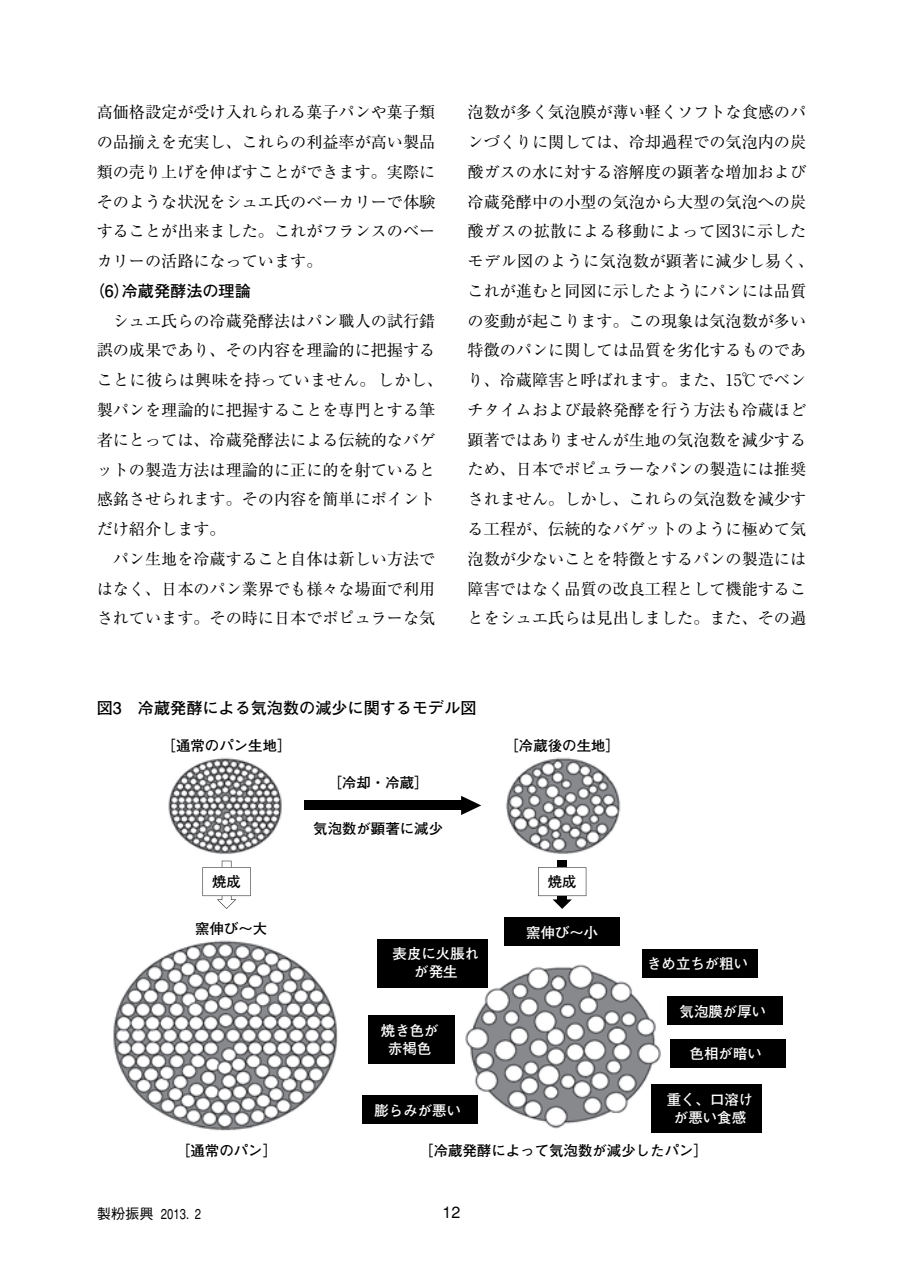
<style>
.page{position:relative;width:903px;height:1275px;background:#fff}
.page>*{position:absolute;margin:0;border:0;box-sizing:border-box;transform-origin:0 0}
.t1{font:16.1px/29.8px "Ryumin Pro";color:#000;text-align:justify}
.t2{font:700 16.1px "Futo Go B101 Pro";color:#000}
.t3{font:500 16.1px "Gothic BBB";color:#000}
.t4{font:700 14.35px "Futo Go B101 Pro";color:#000}
.t5{font:700 14.35px/18px "Futo Go B101 Pro";color:#fff;text-align:center}
.t6{font:500 14.17px "Gothic BBB Pro";color:#000}
.s1{font-family:"Gothic BBB"}
</style>
<div class="page">
<img style="left:113px;top:757px;width:649px;height:376px">
<div style="left:378px;top:939px;width:110px;height:48px;background:#000"></div>
<div style="left:652px;top:1084px;width:110px;height:48px;background:#000"></div>
<div style="left:369px;top:1016px;width:86px;height:48px;background:#000"></div>
<div style="left:362px;top:1095px;width:116px;height:29px;background:#000"></div>
<div style="left:642px;top:949px;width:115px;height:29px;background:#000"></div>
<div style="left:667px;top:996px;width:116px;height:29px;background:#000"></div>
<div style="left:670px;top:1039px;width:116px;height:29px;background:#000"></div>
<div style="left:504px;top:917px;width:116px;height:29px;background:#000"></div>
<div style="left:557px;top:861px;width:10px;height:40px;background:#000"></div>
<svg style="left:538px;top:867px;width:48px;height:42px"></svg>
<div style="left:304px;top:801px;width:160px;height:9px;background:#000"></div>
<svg style="left:461px;top:796px;width:20px;height:19px"></svg>
<svg style="left:203px;top:861px;width:48px;height:48px"></svg>
<p class="t1" style="left:97px;top:96px;width:340px">高価格設定が受け入れられる菓子パンや菓子類の品揃えを充実し、これらの利益率が高い製品類の売り上げを伸ばすことができます。実際にそのような状況をシュエ氏のベーカリーで体験することが出来ました。これがフランスのベーカリーの活路になっています。</p>
<p class="t2" style="left:89px;top:278px;width:164px">（6）冷蔵発酵法の理論</p>
<p class="t1" style="left:97px;top:305px;width:348px;text-align:left;text-indent:16px">シュエ氏らの冷蔵発酵法はパン職人の試行錯誤の成果であり、その内容を理論的に把握することに彼らは興味を持っていません。しかし、製パンを理論的に把握することを専門とする筆者にとっては、冷蔵発酵法による伝統的なバゲットの製造方法は理論的に正に的を射ていると感銘させられます。その内容を簡単にポイントだけ紹介します。</p>
<p class="t1" style="left:97px;top:543px;width:340px;text-indent:16px">パン生地を冷蔵すること自体は新しい方法ではなく、日本のパン業界でも様々な場面で利用されています。その時に日本でポピュラーな気</p>
<p class="t1" style="left:468px;top:96px;width:348px;text-align:left">泡数が多く気泡膜が薄い軽くソフトな食感のパンづくりに関しては、冷却過程での気泡内の炭酸ガスの水に対する溶解度の顕著な増加および冷蔵発酵中の小型の気泡から大型の気泡への炭酸ガスの拡散による移動によって図3に示したモデル図のように気泡数が顕著に減少し易く、これが進むと同図に示したようにパンには品質の変動が起こります。この現象は気泡数が多い特徴のパンに関しては品質を劣化するものであり、冷蔵障害と呼ばれます。また、15℃でベンチタイムおよび最終発酵を行う方法も冷蔵ほど顕著ではありませんが生地の気泡数を減少するため、日本でポピュラーなパンの製造には推奨されません。しかし、これらの気泡数を減少する工程が、伝統的なバゲットのように極めて気泡数が少ないことを特徴とするパンの製造には障害ではなく品質の改良工程として機能することをシュエ氏らは見出しました。また、その過</p>
<p class="t2" style="left:97px;top:695px;width:381px">図3　冷蔵発酵による気泡数の減少に関するモデル図</p>
<p class="t4" style="left:162px;top:734px;width:131px">［通常のパン生地］</p>
<p class="t4" style="left:328px;top:771px;width:103px">［冷却・冷蔵］</p>
<p class="t4" style="left:313px;top:817px;width:131px">気泡数が顕著に減少</p>
<p class="t4" style="left:504px;top:734px;width:117px">［冷蔵後の生地］</p>
<p class="t4" style="left:212px;top:870px;width:30px">焼成</p>
<p class="t4" style="left:548px;top:870px;width:30px">焼成</p>
<p class="t4" style="left:195px;top:917px;width:74px">窯伸び～大</p>
<p class="t5" style="left:526px;top:921px;width:74px">窯伸び～小</p>
<p class="t5" style="left:393px;top:943px;width:88px">表皮に火脹れが発生</p>
<p class="t5" style="left:381px;top:1020px;width:59px">焼き色が赤褐色</p>
<p class="t5" style="left:375px;top:1099px;width:88px">膨らみが悪い</p>
<p class="t5" style="left:647px;top:953px;width:103px">きめ立ちが粗い</p>
<p class="t5" style="left:680px;top:1000px;width:88px">気泡膜が厚い</p>
<p class="t5" style="left:690px;top:1043px;width:74px">色相が暗い</p>
<p class="t5" style="left:667px;top:1088px;width:88px">重く、口溶けが悪い食感</p>
<p class="t4" style="left:176px;top:1139px;width:103px">［通常のパン］</p>
<p class="t4" style="left:419px;top:1139px;width:290px">［冷蔵発酵によって気泡数が減少したパン］</p>
<p class="t6" style="left:97px;top:1202px;width:106px">製粉振興 <span class="s1">2013</span>. <span class="s1">2</span></p>
<p class="t3" style="left:442px;top:1203px;width:19px">12</p>
</div>
